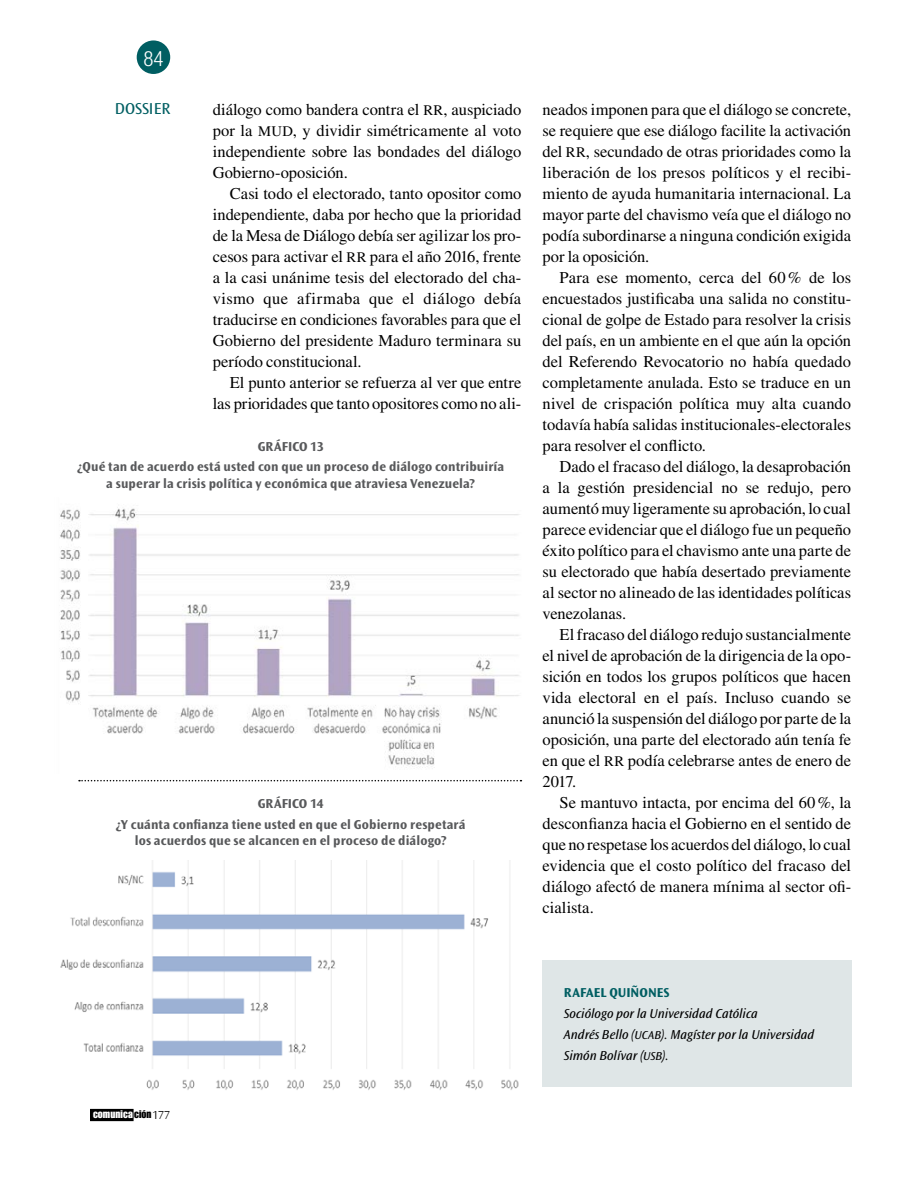
<style>
.page{position:relative;width:915px;height:1191px;background:#fff}
.page>*{position:absolute;margin:0;border:0;box-sizing:border-box;transform-origin:0 0}
.t1{font:300 condensed 21px "Helvetica Neue LT Std";color:#fff}
.t2{font:16.5px/21px "Times LT Std";letter-spacing:-.005em;color:#000;text-align:justify}
.t3{font:16.5px "Ocean Sans Std";color:#005e62}
.t4{font:700 13.5px/20.7px "Ocean Sans Std";letter-spacing:.01em;color:#58595b;text-align:center}
.t5{font:italic 13.5px/21px "Ocean Sans Std";color:#000}
.t6{font:700 13.5px "Ocean Sans Std";letter-spacing:.005em;color:#005e62}
.t7{font:10.8px "Impact LT Std";letter-spacing:.01em;color:#fff}
.s1{font-size:14.7px}
.s2{color:#000}
.s3{font-family:"Ocean Sans Std";font-weight:300;font-size:12.15px;color:#000}
.s4{font-size:12px}
</style>
<div class="page">
<div style="left:91px;top:1109px;width:42px;height:11px;background:#000"></div>
<div style="left:137px;top:40px;width:33px;height:34px;background:#005e62;border-radius:50%"></div>
<div style="left:542px;top:961px;width:309px;height:126px;background:#dfe6e7"></div>
<img style="left:59px;top:507px;width:461px;height:261px">
<img style="left:60px;top:860px;width:459px;height:230px">
<svg style="left:79px;top:780px;width:442px;height:1px"></svg>
<p class="t1" style="left:143px;top:46px;width:22px">84</p>
<p class="t3" style="left:115px;top:99px;width:57px">DOSSIER</p>
<p class="t2" style="left:213px;top:98px;width:310px">diálogo como bandera contra el <span class="s1">RR</span>, auspiciado por la <span class="s1">MUD</span>, y dividir simétricamente al voto independiente sobre las bondades del diálogo Gobierno-oposición.</p>
<p class="t2" style="left:213px;top:182px;width:310px;text-indent:17px">Casi todo el electorado, tanto opositor como independiente, daba por hecho que la prioridad de la Mesa de Diálogo debía ser agilizar los pro&shy;cesos para activar el <span class="s1">RR</span> para el año 2016, frente a la casi unánime tesis del electorado del cha&shy;vismo que afirmaba que el diálogo debía traducirse en condiciones favorables para que el Gobierno del presidente Maduro terminara su período constitucional.</p>
<p class="t2" style="left:213px;top:371px;width:310px;text-align:right">El punto anterior se refuerza al ver que entre las prioridades que tanto opositores como no ali-</p>
<p class="t4" style="left:77px;top:436px;width:428px">GRÁFICO 13<br>¿Qué tan de acuerdo está usted con que un proceso de diálogo contribuiría</p>
<p class="t4" style="left:106px;top:473px;width:370px">a superar la crisis política y económica que atraviesa Venezuela?</p>
<p class="t4" style="left:116px;top:793px;width:351px">GRÁFICO 14<br>¿Y cuánta confianza tiene usted en que el Gobierno respetará</p>
<p class="t4" style="left:135px;top:830px;width:313px">los acuerdos que se alcancen en el proceso de diálogo?</p>
<p class="t2" style="left:542px;top:98px;width:310px">neados imponen para que el diálogo se concrete, se requiere que ese diálogo facilite la activación del <span class="s1">RR</span>, secundado de otras prioridades como la liberación de los presos políticos y el recibi&shy;miento de ayuda humanitaria internacional. La mayor parte del chavismo veía que el diálogo no podía subordinarse a ninguna condición exigida por la oposición.</p>
<p class="t2" style="left:542px;top:266px;width:310px;text-indent:17px">Para ese momento, cerca del 60% de los encuestados justificaba una salida no constitu&shy;cional de golpe de Estado para resolver la crisis del país, en un ambiente en el que aún la opción del Referendo Revocatorio no había quedado completamente anulada. Esto se traduce en un nivel de crispación política muy alta cuando todavía había salidas institucionales-electorales para resolver el conflicto.</p>
<p class="t2" style="left:542px;top:456px;width:310px;text-indent:17px">Dado el fracaso del diálogo, la desaprobación a la gestión presidencial no se redujo, pero aumentó muy ligeramente su aprobación, lo cual parece evidenciar que el diálogo fue un pequeño éxito político para el chavismo ante una parte de su electorado que había desertado previamente al sector no alineado de las identidades políticas venezolanas.</p>
<p class="t2" style="left:542px;top:624px;width:310px;text-indent:17px">El fracaso del diálogo redujo sustancialmente el nivel de aprobación de la dirigencia de la opo&shy;sición en todos los grupos políticos que hacen vida electoral en el país. Incluso cuando se anunció la suspensión del diálogo por parte de la oposición, una parte del electorado aún tenía fe en que el <span class="s1">RR</span> podía celebrarse antes de enero de 2017.</p>
<p class="t2" style="left:542px;top:791px;width:310px;text-indent:17px">Se mantuvo intacta, por encima del 60%, la desconfianza hacia el Gobierno en el sentido de que no respetase los acuerdos del diálogo, lo cual evidencia que el costo político del fracaso del diálogo afectó de manera mínima al sector ofi&shy;cialista.</p>
<p class="t7" style="left:93px;top:1108px;width:78px">comunica <span class="s2">ción</span><span class="s3">177</span></p>
<p class="t6" style="left:563px;top:985px;width:107px">RAFAEL QUIÑONES</p>
<p class="t5" style="left:563px;top:1003px;width:252px">Sociólogo por la Universidad Católica<br>Andrés Bello (<span class="s4">UCAB</span>). Magíster por la Universidad<br>Simón Bolívar (<span class="s4">USB</span>).</p>
</div>
